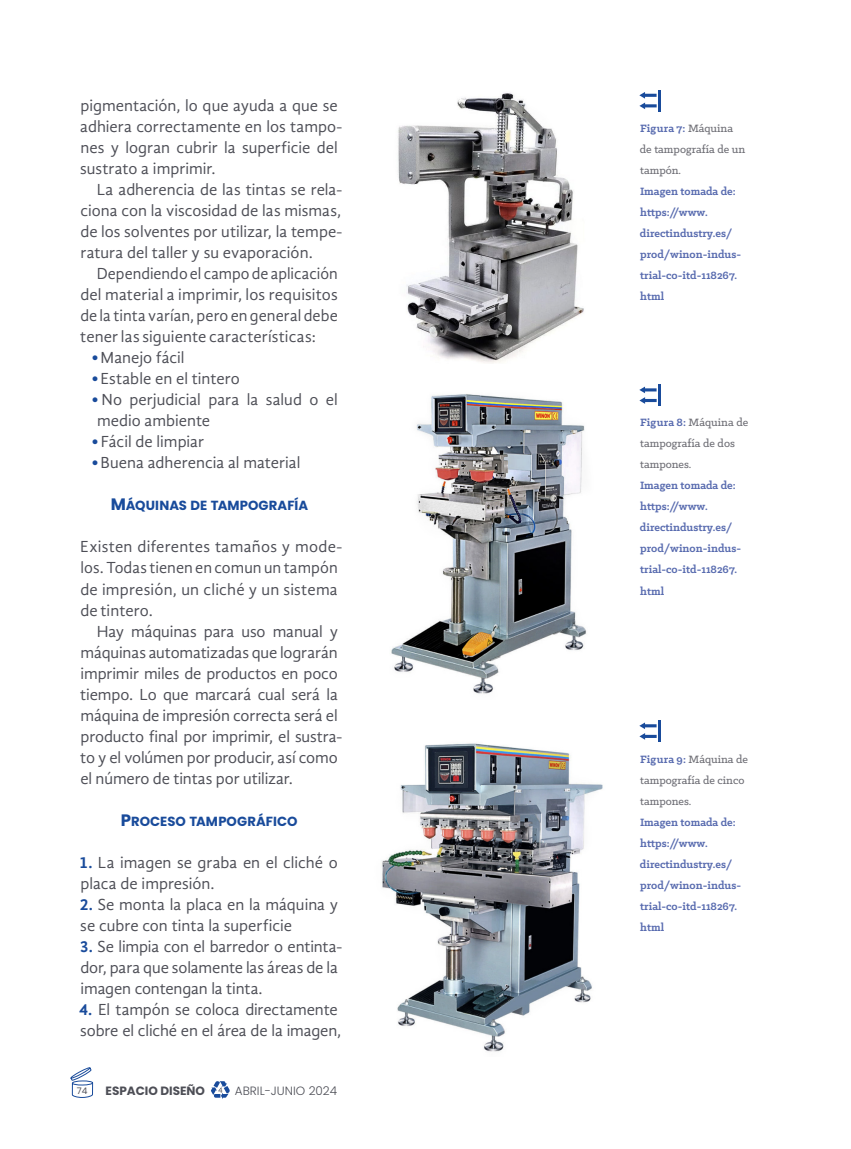
<style>
.page{position:relative;width:851px;height:1149px;background:#fff}
.page>*{position:absolute;margin:0;border:0;box-sizing:border-box;transform-origin:0 0}
.t1{font:16.5px/21px "Gandhi Sans";color:#4d4e56}
.t2{font:13.2px "Poppins Bold SC800";letter-spacing:.005em;color:#194b9b}
.t3{font:700 12px/21px "Klinic Slab";color:#586baf}
.t4{font:500 12px/21px "Klinic Slab";color:#6e6e75}
.t5{font:300 12px "Poppins";color:#4d4e56}
.t6{font:700 12px "Poppins";color:#4d4e56}
.t7{font:9px "Poppins";color:#4d4e56}
.s1{font-weight:700;color:#194b9b}
.s2{font-size:16.5px}
.s3{font-weight:700;color:#586baf}
</style>
<div class="page">
<svg style="left:70px;top:1067px;width:23px;height:30px"></svg>
<svg style="left:211px;top:1081px;width:18px;height:17px"></svg>
<svg style="left:639px;top:386px;width:17px;height:18px"></svg>
<hr style="left:658px;top:384px;width:2px;height:21px;background:#194b9b">
<img style="left:398px;top:92px;width:186px;height:271px">
<img style="left:391px;top:394px;width:195px;height:300px">
<img style="left:382px;top:743px;width:221px;height:309px">
<svg style="left:639px;top:92px;width:17px;height:17px"></svg>
<hr style="left:658px;top:90px;width:2px;height:21px;background:#194b9b">
<svg style="left:639px;top:722px;width:17px;height:17px"></svg>
<hr style="left:658px;top:720px;width:2px;height:21px;background:#194b9b">
<p class="t1" style="left:80px;top:95px;width:263px">pigmentación, lo que ayuda a que se adhiera correctamente en los tampo&shy;nes y logran cubrir la superficie del sustrato a imprimir.</p>
<p class="t1" style="left:80px;top:179px;width:263px;text-align:justify;text-indent:16px">La adherencia de las tintas se rela&shy;ciona con la viscosidad de las mismas, de los solventes por utilizar, la tempe&shy;ratura del taller y su evaporación.</p>
<p class="t1" style="left:80px;top:263px;width:259px;text-align:justify;text-indent:16px">Dependiendo el campo de aplicación del material a imprimir, los requisitos de la tinta varían, pero en general debe tener las siguiente características:</p>
<p class="t1" style="left:92px;top:347px;width:94px"><span class="s1">•</span> Manejo fácil</p>
<p class="t1" style="left:92px;top:368px;width:149px"><span class="s1">•</span> Estable en el tintero</p>
<p class="t1" style="left:97px;top:389px;width:242px;text-indent:-5px"><span class="s1">•</span> No perjudicial para la salud o el medio ambiente</p>
<p class="t1" style="left:92px;top:431px;width:114px"><span class="s1">•</span> Fácil de limpiar</p>
<p class="t1" style="left:92px;top:452px;width:210px"><span class="s1">•</span> Buena adherencia al material</p>
<p class="t2" style="left:111px;top:498px;width:199px"><span class="s2">M</span>ÁQUINAS DE TAMPOGRAFÍA</p>
<p class="t1" style="left:80px;top:536px;width:263px">Existen diferentes tamaños y mode&shy;los. Todas tienen en comun un tampón de impresión, un cliché y un sistema de tintero.</p>
<p class="t1" style="left:80px;top:620px;width:263px;text-indent:17px">Hay máquinas para uso manual y máquinas automatizadas que lograrán imprimir miles de productos en poco tiempo. Lo que marcará cual será la máquina de impresión correcta será el producto final por imprimir, el sustra&shy;to y el volúmen por producir, así como el número de tintas por utilizar.</p>
<p class="t2" style="left:121px;top:813px;width:178px"><span class="s2">P</span>ROCESO TAMPOGRÁFICO</p>
<p class="t1" style="left:79px;top:851px;width:260px"><span class="s1">1.</span> La imagen se graba en el cliché o placa de impresión.</p>
<p class="t1" style="left:80px;top:893px;width:260px"><span class="s1">2.</span> Se monta la placa en la máquina y se cubre con tinta la superficie</p>
<p class="t1" style="left:80px;top:935px;width:264px"><span class="s1">3.</span> Se limpia con el barredor o entinta&shy;dor, para que solamente las áreas de la imagen contengan la tinta.</p>
<p class="t1" style="left:79px;top:998px;width:263px"><span class="s1">4.</span> El tampón se coloca directamente sobre el cliché en el área de la imagen,</p>
<p class="t7" style="left:77px;top:1085px;width:12px">74</p>
<p class="t6" style="left:106px;top:1083px;width:101px">ESPACIO DISEÑO</p>
<p class="t5" style="left:235px;top:1083px;width:104px">ABRIL-JUNIO 2024</p>
<p class="t4" style="left:639px;top:117px;width:107px"><span class="s3">Figura 7:</span> Máquina de tampografía de un tampón.</p>
<p class="t3" style="left:640px;top:180px;width:103px">Imagen tomada de: https://www. directindustry.es/ prod/winon-indus&shy;trial-co-itd-118267. html</p>
<p class="t4" style="left:640px;top:411px;width:110px"><span class="s3">Figura 8:</span> Máquina de tampografía de dos tampones.</p>
<p class="t3" style="left:640px;top:474px;width:103px">Imagen tomada de: https://www. directindustry.es/ prod/winon-indus&shy;trial-co-itd-118267. html</p>
<p class="t4" style="left:640px;top:747px;width:110px"><span class="s3">Figura 9:</span> Máquina de tampografía de cinco tampones.</p>
<p class="t3" style="left:640px;top:810px;width:103px">Imagen tomada de: https://www. directindustry.es/ prod/winon-indus&shy;trial-co-itd-118267. html</p>
</div>
